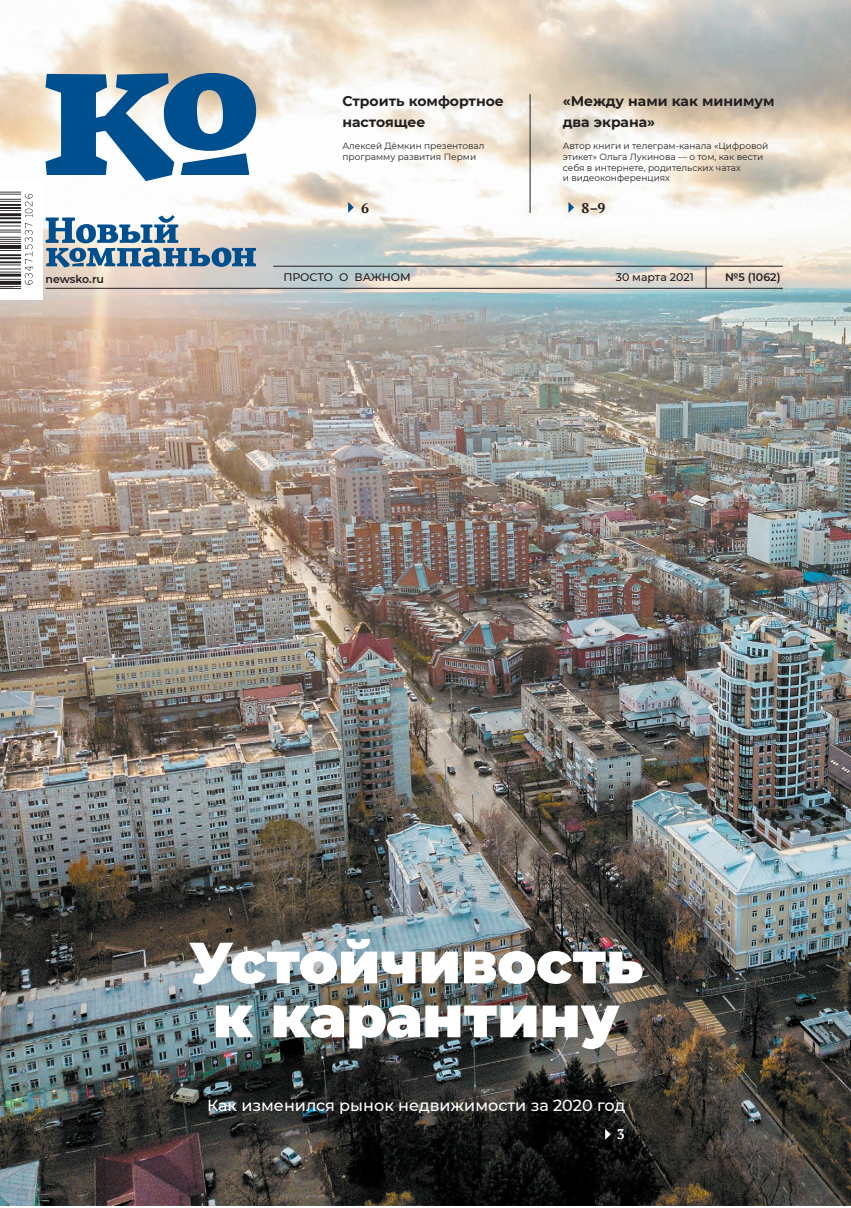
<style>
.page{position:relative;width:851px;height:1208px;background:#fff}
.page>*{position:absolute;margin:0;border:0;box-sizing:border-box;transform-origin:0 0}
.Заголовок_58{font:900 58px/53.9px "Montserrat";color:#fff;text-align:center}
.Лид{font:500 16px "Montserrat";color:#fff}
.t1{font:700 14px/21.6px "Montserrat";color:#231f20}
.t2{font:700 14px "PT Serif";color:#231f20}
.t3{font:700 14px "PT Serif";color:#fff}
.t4{font:500 11px "Montserrat";color:#231f20}
.t5{font:600 11px "Montserrat";color:#231f20}
.t6{font:9px/10.8px "Montserrat";color:#231f20}
</style>
<div class="page">
<img style="left:0;top:0;width:850px;height:1205px">
<hr style="left:45px;top:288px;width:737px;height:1px;background:#231f20">
<hr style="left:273px;top:266px;width:509px;height:1px;background:#231f20">
<svg style="left:705px;top:266px;width:1px;height:22px"></svg>
<svg style="left:45px;top:73px;width:211px;height:108px"></svg>
<svg style="left:45px;top:215px;width:211px;height:52px"></svg>
<svg style="left:348px;top:202px;width:6px;height:11px"></svg>
<hr style="left:529px;top:94px;width:1px;height:119px;background:#231f20">
<svg style="left:568px;top:202px;width:6px;height:11px"></svg>
<div style="left:0;top:181px;width:42px;height:119px;background:#fff"></div>
<svg style="left:0;top:191px;width:33px;height:98px"></svg>
<svg style="left:605px;top:1128px;width:5px;height:11px"></svg>
<p class="t1" style="left:342px;top:89px;width:163px">Строить комфортное настоящее</p>
<p class="t6" style="left:342px;top:140px;width:143px">Алексей Дёмкин презентовал программу развития Перми</p>
<p class="t2" style="left:361px;top:198px;width:9px">6</p>
<p class="t1" style="left:562px;top:89px;width:213px">«Между нами как минимум два экрана»</p>
<p class="t6" style="left:562px;top:140px;width:207px">Автор книги и телеграм-канала «Цифровой этикет» Ольга Лукинова — о том, как вести себя в интернете, родительских чатах<br>и видеоконференциях</p>
<p class="t2" style="left:581px;top:198px;width:25px">8–9</p>
<p class="t5" style="left:45px;top:271px;width:60px">newsko.ru</p>
<p class="t4" style="left:283px;top:269px;width:129px">ПРОСТО О ВАЖНОМ</p>
<p class="t4" style="left:615px;top:269px;width:80px">30 марта 2021</p>
<p class="t5" style="left:725px;top:269px;width:57px">№5 (1062)</p>
<p class="Заголовок_58" style="left:189px;top:932px;width:455px">Устойчивость к карантину</p>
<p class="Лид" style="left:207px;top:1093px;width:419px">Как изменился рынок недвижимости за 2020 год</p>
<p class="t3" style="left:616px;top:1124px;width:9px">3</p>
</div>
